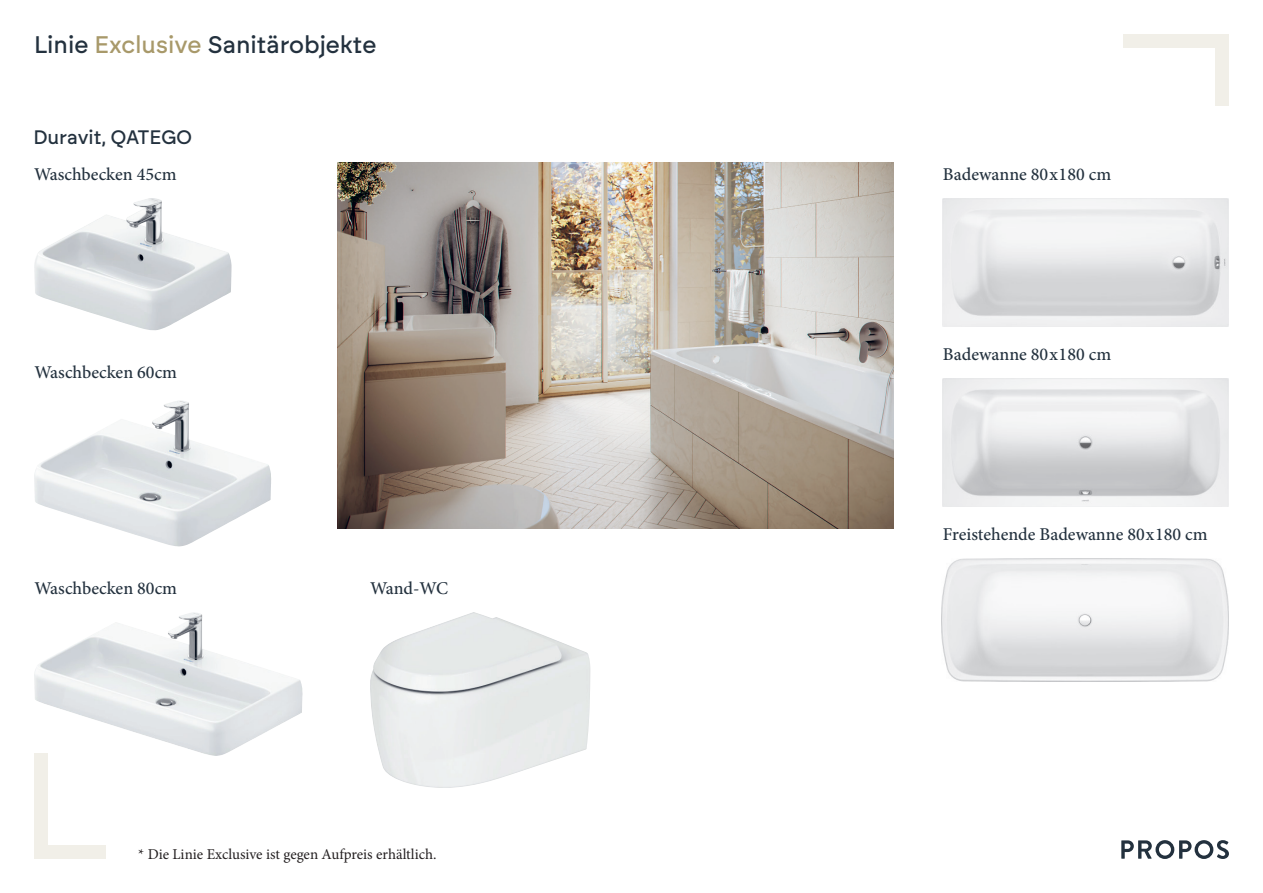
<style>
.page{position:relative;width:1263px;height:893px;background:#fff}
.page>*{position:absolute;margin:0;border:0;box-sizing:border-box;transform-origin:0 0}
.t1{font:500 24px "Brockmann";color:#23313e}
.t2{font:500 19.5px "Brockmann";color:#23313e}
.t3{font:500 18px "Minion Pro";color:#23313e}
.t4{font:15px "Minion Pro";color:#231f20}
.s1{color:#a8996a}
</style>
<div class="page">
<div style="left:1215px;top:34px;width:14px;height:72px;background:#f1efe8"></div>
<div style="left:1124px;top:34px;width:105px;height:14px;background:#f1efe8"></div>
<div style="left:34px;top:845px;width:72px;height:14px;background:#f1efe8"></div>
<div style="left:34px;top:754px;width:14px;height:105px;background:#f1efe8"></div>
<svg style="left:1121px;top:840px;width:108px;height:19px"></svg>
<img style="left:337px;top:162px;width:556px;height:366px">
<img style="left:34px;top:401px;width:237px;height:145px">
<img style="left:34px;top:612px;width:268px;height:144px">
<img style="left:34px;top:198px;width:198px;height:132px">
<img style="left:370px;top:612px;width:220px;height:176px">
<img style="left:943px;top:198px;width:286px;height:128px">
<img style="left:943px;top:378px;width:286px;height:128px">
<img style="left:942px;top:558px;width:287px;height:123px">
<h1 class="t1" style="left:34px;top:30px;width:344px">Linie <span class="s1">Exclusive</span> Sanitärobjekte</h1>
<p class="t2" style="left:33px;top:125px;width:160px">Duravit, QATEGO</p>
<p class="t3" style="left:34px;top:162px;width:144px">Waschbecken 45cm</p>
<p class="t3" style="left:35px;top:360px;width:144px">Waschbecken 60cm</p>
<p class="t3" style="left:35px;top:576px;width:144px">Waschbecken 80cm</p>
<p class="t3" style="left:370px;top:576px;width:80px">Wand-WC</p>
<p class="t4" style="left:138px;top:844px;width:300px">* Die Linie Exclusive ist gegen Aufpreis erhältlich.</p>
<p class="t3" style="left:943px;top:162px;width:170px">Badewanne 80x180 cm</p>
<p class="t3" style="left:943px;top:342px;width:170px">Badewanne 80x180 cm</p>
<p class="t3" style="left:943px;top:522px;width:266px">Freistehende Badewanne 80x180 cm</p>
</div>
